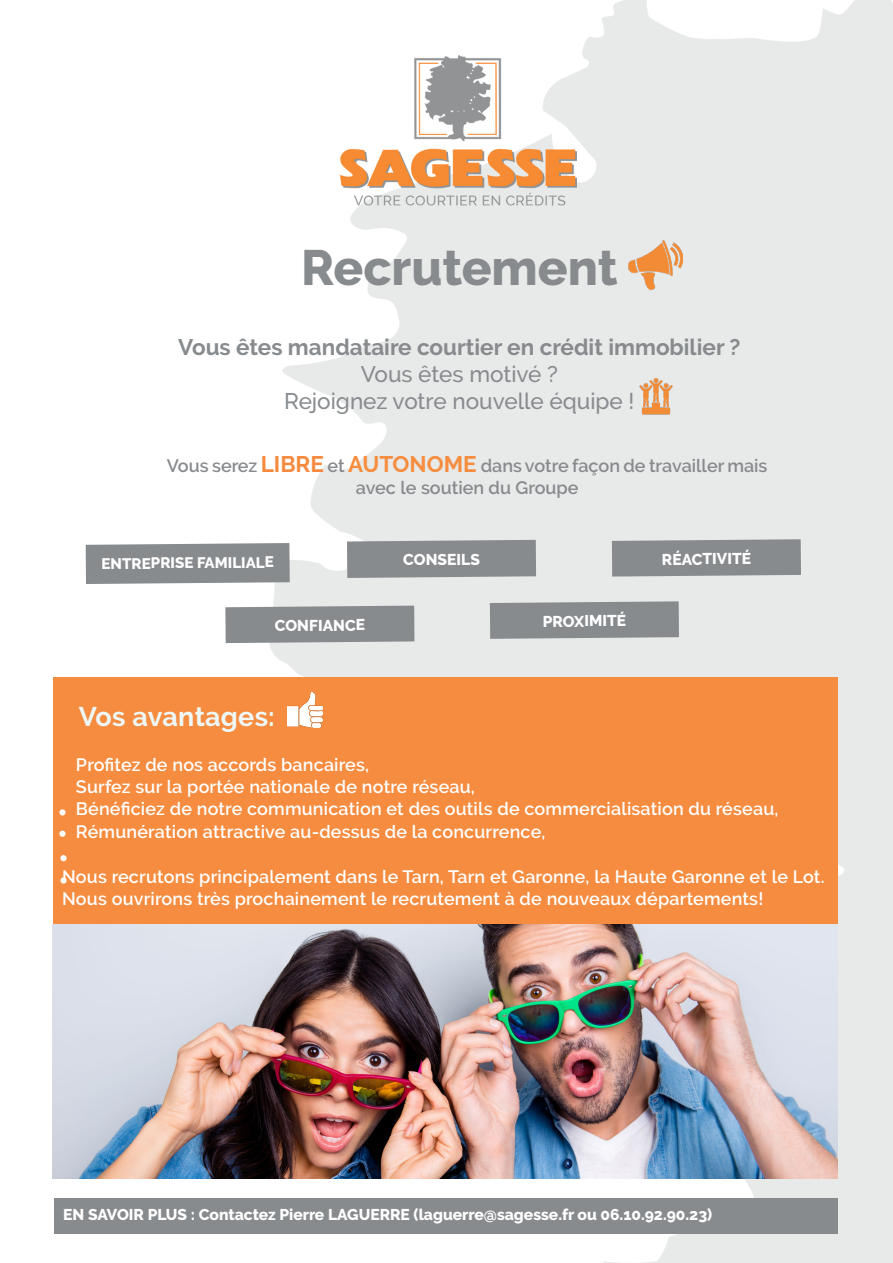
<style>
.page{position:relative;width:893px;height:1263px;background:#fff}
.page>*{position:absolute;margin:0;border:0;box-sizing:border-box;transform-origin:0 0}
.t1{font:800 49.5px "Raleway";color:#878b8e}
.t2{font:700 26.85px "Raleway";letter-spacing:.01em;color:#eef8f9}
.t3{font:700 22.5px "Raleway";color:#878b8e}
.t4{font:500 22.5px "Raleway";color:#878b8e}
.t5{font:600 18px "Raleway";letter-spacing:.01em;color:#fff}
.t6{font:600 18px/21.6px "Raleway";color:#878b8e;text-align:center}
.t7{font:800 15.6px "Raleway";color:#fff}
.t8{font:800 15.15px "Raleway";color:#fff}
.s1{font-weight:700;font-size:22.5px;color:#f58a3f}
.s2{font-weight:700;font-size:22.5px;color:#f68d3f}
</style>
<div class="page">
<img style="left:238px;top:0;width:655px;height:1263px">
<img style="left:340px;top:55px;width:236px;height:156px">
<div style="left:53px;top:678px;width:785px;height:251px;background:#f58c3f"></div>
<div style="left:86px;top:543px;width:204px;height:41px;background:#878b8e"></div>
<div style="left:225px;top:606px;width:189px;height:37px;background:#878b8e"></div>
<img style="left:288px;top:692px;width:35px;height:35px">
<svg style="left:490px;top:601px;width:189px;height:38px;background:#8c9093"></svg>
<div style="left:347px;top:540px;width:189px;height:38px;background:#878b8e"></div>
<div style="left:612px;top:539px;width:189px;height:37px;background:#878b8e"></div>
<img style="left:629px;top:238px;width:54px;height:54px">
<img style="left:639px;top:377px;width:33px;height:37px">
<img style="left:53px;top:925px;width:785px;height:254px">
<div style="left:59px;top:809px;width:7px;height:6px;background:#fff;border-radius:50%"></div>
<div style="left:59px;top:831px;width:7px;height:6px;background:#fff;border-radius:50%"></div>
<div style="left:60px;top:855px;width:7px;height:6px;background:#fff;border-radius:50%"></div>
<div style="left:60px;top:877px;width:7px;height:6px;background:#fff;border-radius:50%"></div>
<div style="left:54px;top:1198px;width:784px;height:36px;background:#878b8e"></div>
<p class="t1" style="left:301px;top:240px;width:318px">Recrutement</p>
<p class="t3" style="left:178px;top:334px;width:564px">Vous êtes mandataire courtier en crédit immobilier ?</p>
<p class="t4" style="left:361px;top:361px;width:199px">Vous êtes motivé ?</p>
<p class="t4" style="left:284px;top:388px;width:352px">Rejoignez votre nouvelle équipe !</p>
<p class="t6" style="left:167px;top:455px;width:602px">Vous serez <span class="s1">LIBRE</span> et <span class="s2">AUTONOME</span> dans votre façon de travailler mais avec le soutien du Groupe</p>
<p class="t8" style="left:101px;top:556px;width:174px;rotate:-1deg">ENTREPRISE FAMILIALE</p>
<p class="t7" style="left:403px;top:551px;width:78px">CONSEILS</p>
<p class="t7" style="left:662px;top:550px;width:91px">RÉACTIVITÉ</p>
<p class="t7" style="left:275px;top:616px;width:92px">CONFIANCE</p>
<p class="t7" style="left:543px;top:612px;width:85px">PROXIMITÉ</p>
<p class="t2" style="left:79px;top:701px;width:198px">Vos avantages:</p>
<p class="t5" style="left:76px;top:754px;width:295px">Profitez de nos accords bancaires,</p>
<p class="t5" style="left:76px;top:776px;width:400px">Surfez sur la portée nationale de notre réseau,</p>
<p class="t5" style="left:76px;top:799px;width:704px">Bénéficiez de notre communication et des outils de commercialisation du réseau,</p>
<p class="t5" style="left:76px;top:821px;width:471px">Rémunération attractive au-dessus de la concurrence,</p>
<p class="t5" style="left:62px;top:866px;width:764px">Nous recrutons principalement dans le Tarn, Tarn et Garonne, la Haute Garonne et le Lot.</p>
<p class="t5" style="left:62px;top:888px;width:703px">Nous ouvrirons très prochainement le recrutement à de nouveaux départements!</p>
<p class="t7" style="left:63px;top:1205px;width:650px">EN SAVOIR PLUS : Contactez Pierre LAGUERRE (laguerre@sagesse.fr ou 06.10.92.90.23)</p>
</div>
